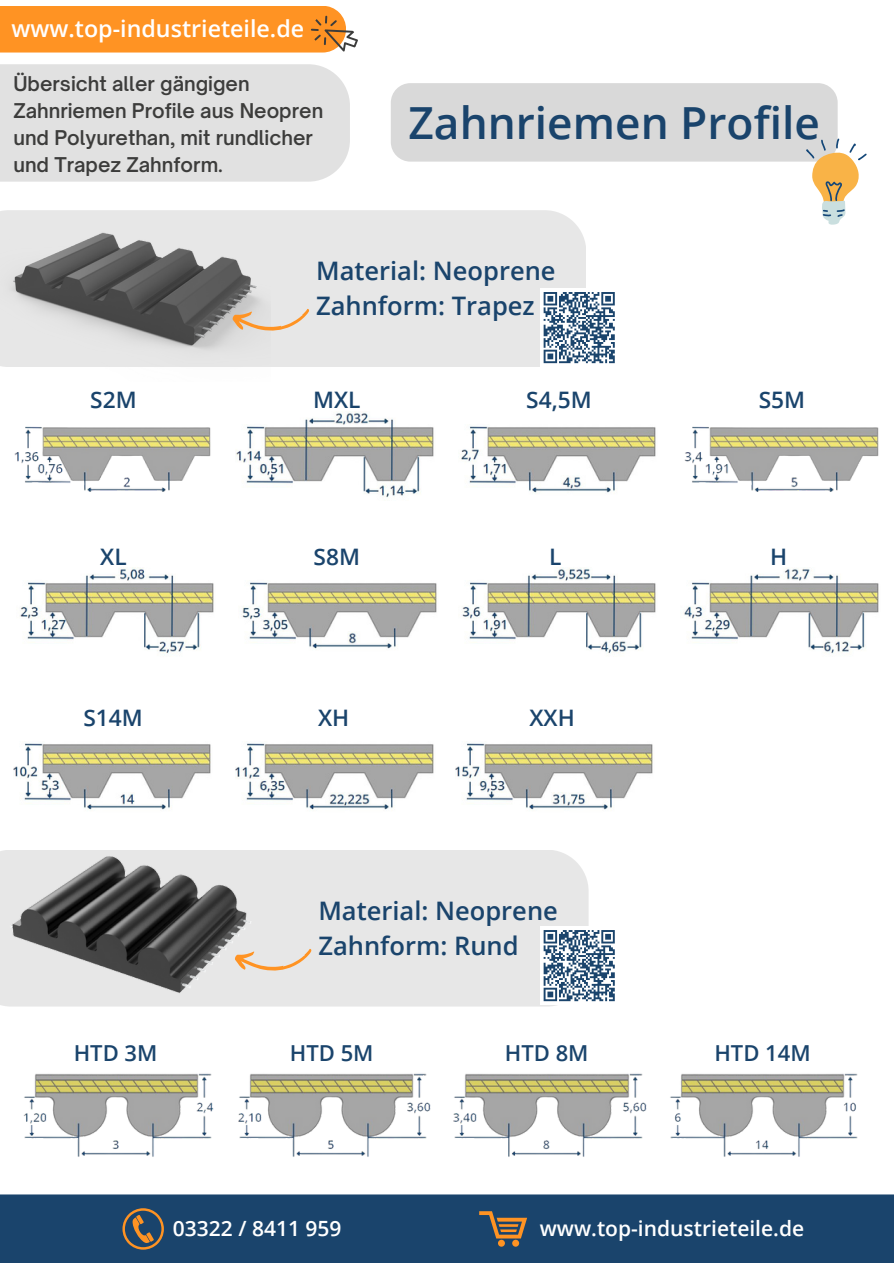
<style>
.page{position:relative;width:894px;height:1264px;background:#fff}
.page>*{position:absolute;margin:0;border:0;box-sizing:border-box;transform-origin:0 0}
.t1{font:600 44.25px "Open Sans";color:#1a446c}
.t2{font:600 25.5px/34.8px "Open Sans";color:#1a446c}
.t3{font:600 23.25px "Open Sans";color:#fff}
.t4{font:600 22.65px "Open Sans";color:#1a446c}
.t5{font:600 22.05px "Open Sans";color:#1a446c}
.t6{font:600 21px "Open Sans";color:#fff}
.t7{font:600 19.5px/27px "Open Sauce One";color:#3c3c3b}
</style>
<div class="page">
<img style="left:14px;top:426px;width:197px;height:66px">
<img style="left:236px;top:411px;width:198px;height:87px">
<img style="left:460px;top:426px;width:196px;height:67px">
<img style="left:684px;top:426px;width:195px;height:66px">
<img style="left:20px;top:567px;width:194px;height:88px">
<img style="left:241px;top:582px;width:196px;height:67px">
<img style="left:462px;top:567px;width:194px;height:87px">
<img style="left:683px;top:567px;width:196px;height:87px">
<img style="left:13px;top:743px;width:198px;height:67px">
<img style="left:236px;top:743px;width:198px;height:67px">
<img style="left:455px;top:743px;width:198px;height:67px">
<div style="left:0;top:1194px;width:893px;height:69px;background:#1a446c"></div>
<div style="left:0;top:64px;width:350px;height:118px;background:#e1e1e1"></div>
<svg style="left:0;top:6px;width:358px;height:47px;background:#fb962e"></svg>
<div style="left:498px;top:1239px;width:7px;height:7px;background:#ff9323;border-radius:50%"></div>
<div style="left:512px;top:1239px;width:7px;height:7px;background:#ff9323;border-radius:50%"></div>
<svg style="left:479px;top:1211px;width:48px;height:27px"></svg>
<svg style="left:122px;top:1208px;width:42px;height:41px;background:#5d5b56"></svg>
<div style="left:390px;top:83px;width:447px;height:79px;background:#d9d9d9;border-radius:20px"></div>
<svg style="left:805px;top:138px;width:61px;height:87px"></svg>
<div style="left:270px;top:210px;width:316px;height:157px;background:#e7e7e7"></div>
<img style="left:0;top:177px;width:270px;height:190px">
<svg style="left:232px;top:308px;width:78px;height:24px;background:#e6d1bb"></svg>
<div style="left:539px;top:288px;width:79px;height:79px;background:#fff"></div>
<svg style="left:543px;top:292px;width:72px;height:72px"></svg>
<img style="left:23px;top:1073px;width:193px;height:134px">
<img style="left:238px;top:1073px;width:193px;height:134px">
<img style="left:453px;top:1073px;width:193px;height:134px">
<img style="left:669px;top:1073px;width:192px;height:134px">
<div style="left:0;top:850px;width:588px;height:156px;background:#e7e7e7"></div>
<img style="left:0;top:850px;width:272px;height:154px">
<svg style="left:234px;top:948px;width:78px;height:24px;background:#ebd6c0"></svg>
<div style="left:539px;top:926px;width:79px;height:79px;background:#fff"></div>
<svg style="left:543px;top:930px;width:72px;height:72px"></svg>
<p class="t3" style="left:11px;top:12px;width:294px">www.top-industrieteile.de</p>
<p class="t7" style="left:13px;top:70px;width:311px">Übersicht aller gängigen<br>Zahnriemen Profile aus Neopren und Polyurethan, mit rundlicher und Trapez Zahnform.</p>
<p class="t1" style="left:408px;top:92px;width:413px">Zahnriemen Profile</p>
<h3 class="t2" style="left:316px;top:253px;width:241px">Material: Neoprene<br>Zahnform: Trapez</h3>
<p class="t4" style="left:90px;top:384px;width:48px">S2M</p>
<h2 class="t4" style="left:313px;top:384px;width:49px">MXL</h2>
<p class="t4" style="left:526px;top:384px;width:67px">S4,5M</p>
<p class="t4" style="left:758px;top:384px;width:48px">S5M</p>
<h3 class="t4" style="left:100px;top:540px;width:28px">XL</h3>
<p class="t4" style="left:313px;top:540px;width:48px">S8M</p>
<h3 class="t4" style="left:549px;top:540px;width:14px">L</h3>
<p class="t4" style="left:770px;top:540px;width:19px">H</p>
<h3 class="t4" style="left:83px;top:701px;width:61px">S14M</h3>
<p class="t4" style="left:318px;top:701px;width:33px">XH</p>
<p class="t4" style="left:529px;top:701px;width:47px">XXH</p>
<h3 class="t2" style="left:318px;top:893px;width:241px">Material: Neoprene<br>Zahnform: Rund</h3>
<p class="t5" style="left:74px;top:1037px;width:85px">HTD 3M</p>
<p class="t5" style="left:290px;top:1037px;width:85px">HTD 5M</p>
<h3 class="t5" style="left:505px;top:1037px;width:85px">HTD 8M</h3>
<p class="t5" style="left:714px;top:1037px;width:98px">HTD 14M</p>
<p class="t6" style="left:173px;top:1213px;width:170px">03322 / 8411 959</p>
<h3 class="t6" style="left:539px;top:1213px;width:266px">www.top-industrieteile.de</h3>
</div>
